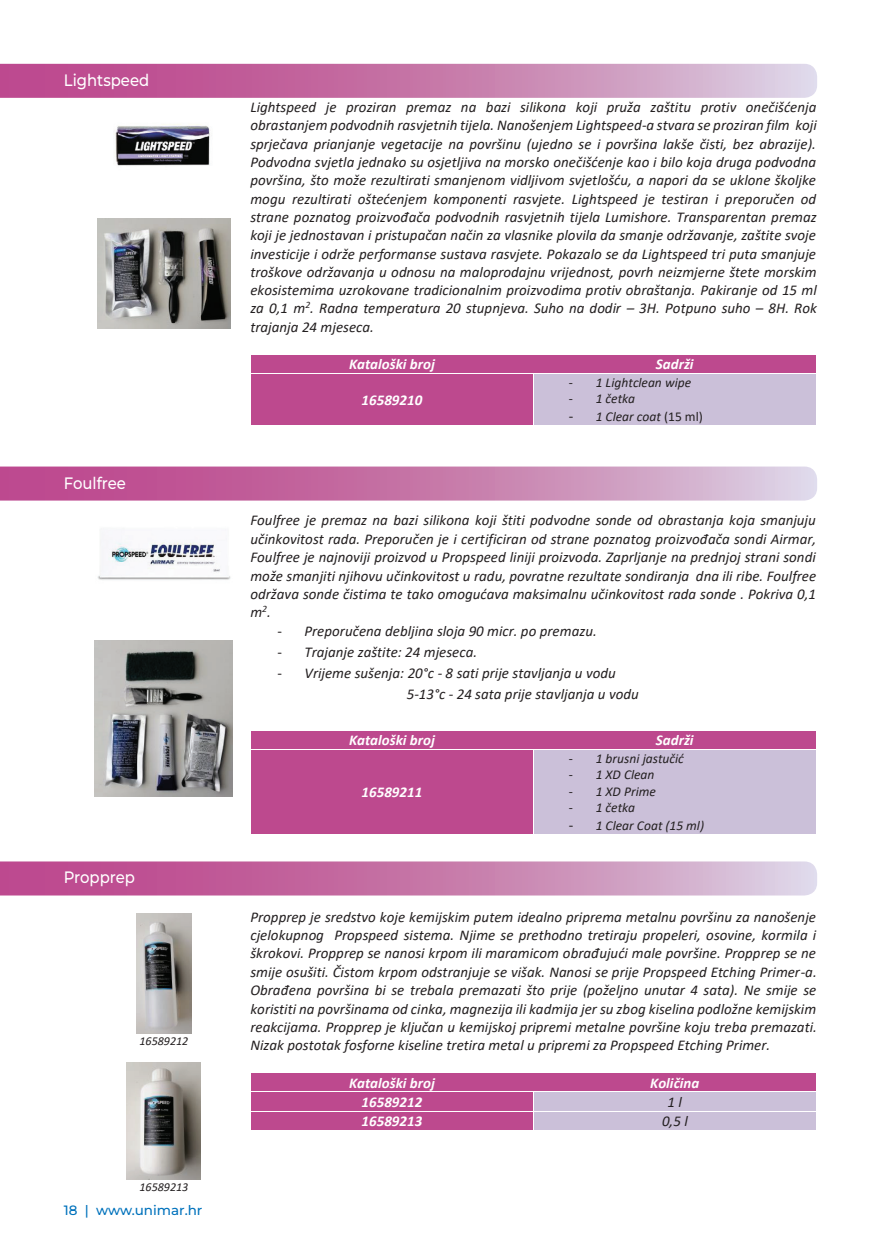
<style>
.page{position:relative;width:881px;height:1255px;background:#fff}
.page>*{position:absolute;margin:0;border:0;box-sizing:border-box;transform-origin:0 0}
.t1{font:500 16.5px "Montserrat";color:#fff;scale:.9 1}
.t2{font:italic 15px/18.3px "Calibri";color:#231f20;text-align:justify}
.t3{font:italic 700 15px "Calibri";color:#fff}
.t4{font:italic 13.5px "Calibri";color:#231f20}
.t5{font:500 13.5px "Montserrat";color:#0072bc}
.t6{font:italic 12px "Calibri";color:#231f20}
.s1{font-style:normal}
.s2{font-style:normal;font-size:15px}
</style>
<div class="page">
<div style="left:251px;top:355px;width:282px;height:18px;background:#bd498e"></div>
<div style="left:533px;top:355px;width:282px;height:18px;background:#bd498e"></div>
<div style="left:251px;top:374px;width:282px;height:51px;background:#bd498e"></div>
<div style="left:533px;top:374px;width:282px;height:51px;background:#cbc0d9"></div>
<svg style="left:815px;top:355px;width:1px;height:18px"></svg>
<hr style="left:533px;top:374px;width:1px;height:51px;background:#fff">
<div style="left:251px;top:730px;width:282px;height:19px;background:#bd498e"></div>
<div style="left:533px;top:730px;width:282px;height:19px;background:#bd498e"></div>
<hr style="left:251px;top:730px;width:282px;height:1px;background:#fff">
<hr style="left:534px;top:730px;width:281px;height:1px;background:#fff">
<div style="left:251px;top:749px;width:282px;height:84px;background:#bd498e"></div>
<div style="left:533px;top:749px;width:282px;height:84px;background:#cbc0d9"></div>
<hr style="left:251px;top:749px;width:282px;height:1px;background:#fff">
<hr style="left:534px;top:749px;width:281px;height:1px;background:#fff">
<svg style="left:815px;top:731px;width:1px;height:18px"></svg>
<hr style="left:533px;top:749px;width:1px;height:84px;background:#fff">
<div style="left:251px;top:1073px;width:282px;height:18px;background:#bd498e"></div>
<div style="left:533px;top:1073px;width:282px;height:18px;background:#bd498e"></div>
<div style="left:251px;top:1092px;width:282px;height:18px;background:#bd498e"></div>
<div style="left:533px;top:1092px;width:282px;height:18px;background:#cbc0d9"></div>
<div style="left:251px;top:1111px;width:282px;height:18px;background:#bd498e"></div>
<div style="left:533px;top:1111px;width:282px;height:18px;background:#cbc0d9"></div>
<svg style="left:533px;top:1092px;width:1px;height:37px"></svg>
<svg style="left:815px;top:1073px;width:1px;height:57px"></svg>
<img style="left:114px;top:124px;width:96px;height:42px">
<img style="left:97px;top:218px;width:133px;height:110px">
<img style="left:97px;top:542px;width:134px;height:38px">
<img style="left:95px;top:640px;width:138px;height:156px">
<img style="left:136px;top:913px;width:55px;height:120px">
<img style="left:126px;top:1062px;width:75px;height:117px">
<svg style="left:0;top:64px;width:816px;height:34px;background:#c87dad"></svg>
<svg style="left:0;top:466px;width:816px;height:34px;background:#c97fae"></svg>
<svg style="left:0;top:861px;width:816px;height:34px;background:#c97eae"></svg>
<p class="t1" style="left:64px;top:69px;width:96px">Lightspeed</p>
<p class="t1" style="left:64px;top:471px;width:71px">Foulfree</p>
<p class="t1" style="left:64px;top:866px;width:81px">Propprep</p>
<p class="t6" style="left:139px;top:1032px;width:50px">16589212</p>
<p class="t6" style="left:139px;top:1178px;width:50px">16589213</p>
<p class="t5" style="left:64px;top:1200px;width:140px">18 | www.unimar.hr</p>
<p class="t2" style="left:250px;top:97px;width:568px">Lightspeed je proziran premaz na bazi silikona koji pruža zaštitu protiv onečišćenja obrastanjem podvodnih rasvjetnih tijela. Nanošenjem Lightspeed-a stvara se proziran film koji sprječava prianjanje vegetacije na površinu (ujedno se i površina lakše čisti, bez abrazije).<br>Podvodna svjetla jednako su osjetljiva na morsko onečišćenje kao i bilo koja druga podvodna površina, što može rezultirati smanjenom vidljivom svjetlošću, a napori da se uklone školjke mogu rezultirati oštećenjem komponenti rasvjete. Lightspeed je testiran i preporučen od strane poznatog proizvođača podvodnih rasvjetnih tijela Lumishore. Transparentan premaz koji je jednostavan i pristupačan način za vlasnike plovila da smanje održavanje, zaštite svoje investicije i održe performanse sustava rasvjete. Pokazalo se da Lightspeed tri puta smanjuje troškove održavanja u odnosu na maloprodajnu vrijednost, povrh neizmjerne štete morskim ekosistemima uzrokovane tradicionalnim proizvodima protiv obraštanja. Pakiranje od 15 ml za 0,1 m<sup>2</sup>. Radna temperatura 20 stupnjeva. Suho na dodir – 3H. Potpuno suho – 8H. Rok trajanja 24 mjeseca.</p>
<p class="t3" style="left:349px;top:354px;width:87px">Kataloški broj</p>
<p class="t3" style="left:655px;top:354px;width:39px">Sadrži</p>
<p class="t3" style="left:361px;top:389px;width:62px">16589210</p>
<p class="t4" style="left:568px;top:373px;width:124px"><span class="s1">-</span> 1 Lightclean wipe</p>
<p class="t4" style="left:568px;top:389px;width:68px"><span class="s1">-</span> 1 četka</p>
<p class="t4" style="left:568px;top:407px;width:136px"><span class="s2">-</span> 1 Clear coat <span class="s1">(15 ml)</span></p>
<p class="t2" style="left:250px;top:510px;width:567px">Foulfree je premaz na bazi silikona koji štiti podvodne sonde od obrastanja koja smanjuju učinkovitost rada. Preporučen je i certificiran od strane poznatog proizvođača sondi Airmar, Foulfree je najnoviji proizvod u Propspeed liniji proizvoda. Zaprljanje na prednjoj strani sondi može smanjiti njihovu učinkovitost u radu, povratne rezultate sondiranja dna ili ribe. Foulfree održava sonde čistima te tako omogućava maksimalnu učinkovitost rada sonde . Pokriva 0,1 m<sup>2</sup>.</p>
<p class="t2" style="left:277px;top:620px;width:321px"><span class="s1">-</span> Preporučena debljina sloja 90 micr. po premazu.</p>
<p class="t2" style="left:277px;top:641px;width:201px"><span class="s1">-</span> Trajanje zaštite: 24 mjeseca.</p>
<p class="t2" style="left:406px;top:661px;width:233px;line-height:21px;text-indent:-129px"><span class="s1">-</span> Vrijeme sušenja: 20°c - 8 sati prije stavljanja u vodu<br>5-13°c - 24 sata prije stavljanja u vodu</p>
<p class="t3" style="left:349px;top:729px;width:87px">Kataloški broj</p>
<p class="t3" style="left:655px;top:729px;width:39px">Sadrži</p>
<p class="t3" style="left:361px;top:781px;width:62px">16589211</p>
<p class="t4" style="left:568px;top:749px;width:116px"><span class="s1">-</span> 1 brusni jastučić</p>
<p class="t4" style="left:568px;top:765px;width:87px"><span class="s1">-</span> 1 XD Clean</p>
<p class="t4" style="left:568px;top:782px;width:89px"><span class="s1">-</span> 1 XD Prime</p>
<p class="t4" style="left:568px;top:798px;width:68px"><span class="s1">-</span> 1 četka</p>
<p class="t4" style="left:568px;top:816px;width:137px"><span class="s2">-</span> 1 Clear Coat (15 ml)</p>
<p class="t2" style="left:250px;top:907px;width:567px">Propprep je sredstvo koje kemijskim putem idealno priprema metalnu površinu za nanošenje cjelokupnog Propspeed sistema. Njime se prethodno tretiraju propeleri, osovine, kormila i škrokovi. Propprep se nanosi krpom ili maramicom obrađujući male površine. Propprep se ne smije osušiti. Čistom krpom odstranjuje se višak. Nanosi se prije Propspeed Etching Primer-a.<br>Obrađena površina bi se trebala premazati što prije (poželjno unutar 4 sata). Ne smije se koristiti na površinama od cinka, magnezija ili kadmija jer su zbog kiselina podložne kemijskim reakcijama. Propprep je ključan u kemijskoj pripremi metalne površine koju treba premazati.<br>Nizak postotak fosforne kiseline tretira metal u pripremi za Propspeed Etching Primer.</p>
<p class="t3" style="left:349px;top:1071px;width:87px">Kataloški broj</p>
<p class="t3" style="left:650px;top:1071px;width:50px">Količina</p>
<p class="t3" style="left:361px;top:1091px;width:62px">16589212</p>
<p class="t2" style="left:667px;top:1091px;width:16px">1 l</p>
<p class="t3" style="left:361px;top:1110px;width:62px">16589213</p>
<p class="t2" style="left:661px;top:1110px;width:27px">0,5 l</p>
</div>
